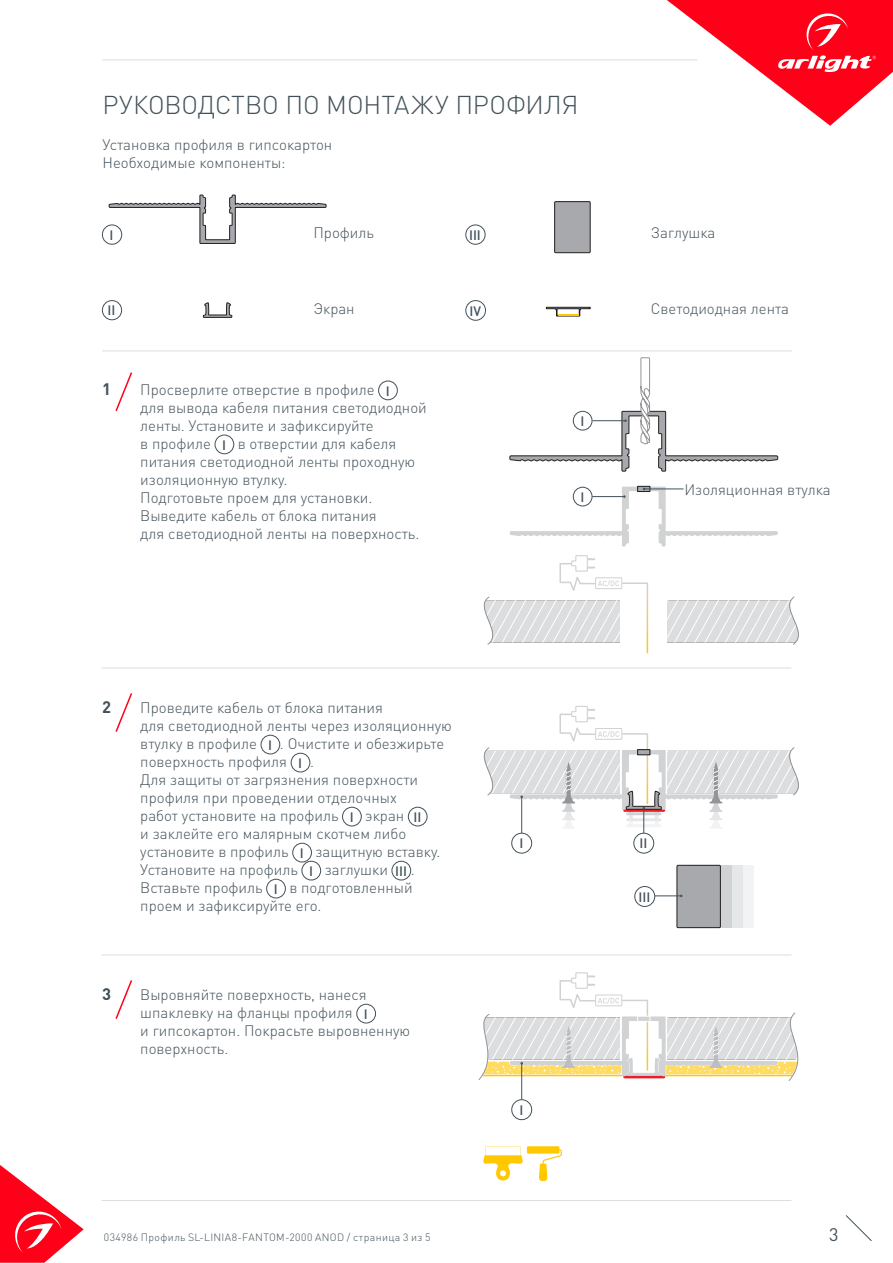
<style>
.page{position:relative;width:893px;height:1263px;background:#fff}
.page>*{position:absolute;margin:0;border:0;box-sizing:border-box;transform-origin:0 0}
.t1{font:300 25.5px "DIN Pro";letter-spacing:-.005em;color:#425159}
.t2{font:18px "DIN Pro";color:#425159}
.t3{font:700 16.5px "DIN Pro";color:#425159}
.t4{font:300 15px/18px "DIN Pro";color:#425159}
.t5{font:500 13.5px "DIN Pro";color:#425159}
.t6{font:300 10.5px "DIN Pro";letter-spacing:.04em;color:#425159}
</style>
<div class="page">
<svg style="left:0;top:1165px;width:84px;height:98px"></svg>
<svg style="left:845px;top:1215px;width:27px;height:26px"></svg>
<svg style="left:667px;top:0;width:226px;height:126px"></svg>
<hr style="left:102px;top:60px;width:595px;height:1px;background:#dcdddf">
<div style="left:710px;top:865px;width:44px;height:63px;background:#f2f3f4"></div>
<div style="left:699px;top:865px;width:44px;height:63px;background:#e6e7e9"></div>
<div style="left:688px;top:865px;width:44px;height:63px;background:#d1d2d4"></div>
<svg style="left:203px;top:302px;width:29px;height:16px"></svg>
<svg style="left:109px;top:195px;width:217px;height:49px"></svg>
<div style="left:555px;top:202px;width:35px;height:51px;background:#a8a9ad"></div>
<div style="left:554px;top:201px;width:36px;height:52px;border:1px solid #231f20"></div>
<hr style="left:102px;top:1200px;width:689px;height:1px;background:#dcdddf">
<hr style="left:102px;top:351px;width:690px;height:1px;background:#dcdddf">
<div style="left:102px;top:225px;width:20px;height:19px;border:1px solid #425159;border-radius:50%"></div>
<div style="left:102px;top:300px;width:20px;height:20px;border:1px solid #425159;border-radius:50%"></div>
<div style="left:466px;top:300px;width:20px;height:20px;border:1px solid #425159;border-radius:50%"></div>
<div style="left:466px;top:225px;width:19px;height:19px;border:1px solid #425159;border-radius:50%"></div>
<hr style="left:102px;top:667px;width:689px;height:1px;background:#dcdddf">
<hr style="left:102px;top:955px;width:689px;height:1px;background:#dcdddf">
<div style="left:378px;top:381px;width:20px;height:19px;border:1px solid #425159;border-radius:50%"></div>
<div style="left:215px;top:435px;width:19px;height:19px;border:1px solid #425159;border-radius:50%"></div>
<div style="left:357px;top:1004px;width:19px;height:19px;border:1px solid #425159;border-radius:50%"></div>
<div style="left:261px;top:735px;width:19px;height:19px;border:1px solid #425159;border-radius:50%"></div>
<div style="left:291px;top:753px;width:19px;height:19px;border:1px solid #425159;border-radius:50%"></div>
<div style="left:342px;top:807px;width:19px;height:19px;border:1px solid #425159;border-radius:50%"></div>
<div style="left:408px;top:807px;width:19px;height:19px;border:1px solid #425159;border-radius:50%"></div>
<div style="left:293px;top:843px;width:19px;height:19px;border:1px solid #425159;border-radius:50%"></div>
<div style="left:302px;top:861px;width:19px;height:19px;border:1px solid #425159;border-radius:50%"></div>
<div style="left:392px;top:861px;width:19px;height:19px;border:1px solid #425159;border-radius:50%"></div>
<div style="left:266px;top:879px;width:20px;height:19px;border:1px solid #425159;border-radius:50%"></div>
<svg style="left:115px;top:372px;width:17px;height:39px"></svg>
<svg style="left:115px;top:693px;width:18px;height:39px"></svg>
<svg style="left:115px;top:980px;width:18px;height:39px"></svg>
<svg style="left:483px;top:1146px;width:79px;height:35px"></svg>
<svg style="left:546px;top:307px;width:45px;height:9px"></svg>
<svg style="left:483px;top:555px;width:316px;height:99px"></svg>
<div style="left:637px;top:486px;width:13px;height:6px;border:1px solid #231f20"></div>
<svg style="left:510px;top:487px;width:268px;height:59px"></svg>
<div style="left:512px;top:833px;width:20px;height:20px;border:1px solid #425159;border-radius:50%"></div>
<div style="left:512px;top:1099px;width:20px;height:21px;border:1px solid #425159;border-radius:50%"></div>
<svg style="left:509px;top:357px;width:269px;height:114px"></svg>
<div style="left:634px;top:833px;width:20px;height:20px;border:1px solid #425159;border-radius:50%"></div>
<hr style="left:521px;top:1064px;width:1px;height:36px;background:#425159">
<div style="left:677px;top:865px;width:43px;height:63px;background:#a8a9ad"></div>
<div style="left:677px;top:865px;width:44px;height:63px;border:1px solid #231f20"></div>
<div style="left:635px;top:886px;width:20px;height:21px;border:1px solid #425159;border-radius:50%"></div>
<svg style="left:655px;top:895px;width:27px;height:2px"></svg>
<svg style="left:483px;top:706px;width:316px;height:127px"></svg>
<svg style="left:478px;top:972px;width:321px;height:109px"></svg>
<p class="t1" style="left:103px;top:87px;width:477px">РУКОВОДСТВО ПО МОНТАЖУ ПРОФИЛЯ</p>
<p class="t4" style="left:103px;top:134px;width:231px">Установка профиля в гипсокартон</p>
<p class="t4" style="left:103px;top:152px;width:185px">Необходимые компоненты:</p>
<p class="t5" style="left:110px;top:226px;width:5px">I</p>
<p class="t4" style="left:313px;top:223px;width:62px">Профиль</p>
<p class="t5" style="left:469px;top:226px;width:13px">III</p>
<p class="t4" style="left:651px;top:223px;width:66px">Заглушка</p>
<p class="t4" style="left:313px;top:299px;width:43px">Экран</p>
<p class="t4" style="left:651px;top:299px;width:140px">Светодиодная лента</p>
<p class="t5" style="left:108px;top:301px;width:9px">II</p>
<p class="t5" style="left:469px;top:301px;width:13px">IV</p>
<p class="t3" style="left:102px;top:378px;width:10px">1</p>
<p class="t4" style="left:140px;top:380px;width:236px">Просверлите отверстие в профиле</p>
<p class="t5" style="left:386px;top:381px;width:5px">I</p>
<p class="t4" style="left:140px;top:398px;width:288px">для вывода кабеля питания светодиодной ленты. Установите и зафиксируйте<br>в профиле</p>
<p class="t4" style="left:140px;top:434px;width:281px;text-indent:97px">в отверстии для кабеля питания светодиодной ленты проходную изоляционную втулку.<br>Подготовьте проем для установки.<br>Выведите кабель от блока питания<br>для светодиодной ленты на поверхность.</p>
<p class="t5" style="left:222px;top:435px;width:5px">I</p>
<p class="t3" style="left:102px;top:696px;width:10px">2</p>
<p class="t4" style="left:140px;top:698px;width:313px">Проведите кабель от блока питания<br>для светодиодной ленты через изоляционную втулку в профиле</p>
<p class="t4" style="left:140px;top:734px;width:306px;text-indent:140px">. Очистите и обезжирьте поверхность профиля</p>
<p class="t5" style="left:268px;top:736px;width:5px">I</p>
<p class="t5" style="left:298px;top:754px;width:5px">I</p>
<p class="t4" style="left:140px;top:752px;width:279px;text-indent:170px">.<br>Для защиты от загрязнения поверхности профиля при проведении отделочных работ установите на профиль</p>
<p class="t5" style="left:350px;top:808px;width:5px">I</p>
<p class="t4" style="left:365px;top:806px;width:41px">экран</p>
<p class="t5" style="left:414px;top:808px;width:9px">II</p>
<p class="t4" style="left:140px;top:824px;width:268px">и заклейте его малярным скотчем либо установите в профиль</p>
<p class="t5" style="left:300px;top:844px;width:5px">I</p>
<p class="t4" style="left:315px;top:842px;width:126px">защитную вставку.</p>
<p class="t4" style="left:140px;top:860px;width:159px">Установите на профиль</p>
<p class="t5" style="left:309px;top:862px;width:5px">I</p>
<p class="t4" style="left:325px;top:860px;width:65px">заглушки</p>
<p class="t5" style="left:395px;top:862px;width:13px">III</p>
<p class="t4" style="left:411px;top:860px;width:5px">.</p>
<p class="t4" style="left:140px;top:878px;width:124px">Вставьте профиль</p>
<p class="t5" style="left:274px;top:880px;width:5px">I</p>
<p class="t4" style="left:140px;top:878px;width:274px;text-indent:149px">в подготовленный проем и зафиксируйте его.</p>
<p class="t3" style="left:102px;top:983px;width:10px">3</p>
<p class="t4" style="left:140px;top:985px;width:228px">Выровняйте поверхность, нанеся шпаклевку на фланцы профиля</p>
<p class="t5" style="left:364px;top:1005px;width:5px">I</p>
<p class="t4" style="left:140px;top:1021px;width:271px">и гипсокартон. Покрасьте выровненную поверхность.</p>
<p class="t5" style="left:580px;top:412px;width:5px">I</p>
<p class="t5" style="left:580px;top:488px;width:5px">I</p>
<p class="t4" style="left:684px;top:480px;width:148px">Изоляционная втулка</p>
<p class="t5" style="left:519px;top:834px;width:5px">I</p>
<p class="t5" style="left:519px;top:1101px;width:5px">I</p>
<p class="t5" style="left:640px;top:834px;width:9px">II</p>
<p class="t5" style="left:639px;top:887px;width:13px">III</p>
<p class="t6" style="left:104px;top:1230px;width:328px">034986 Профиль SL-LINIA8-FANTOM-2000 ANOD / страница 3 из 5</p>
<p class="t2" style="left:829px;top:1222px;width:11px">3</p>
</div>
